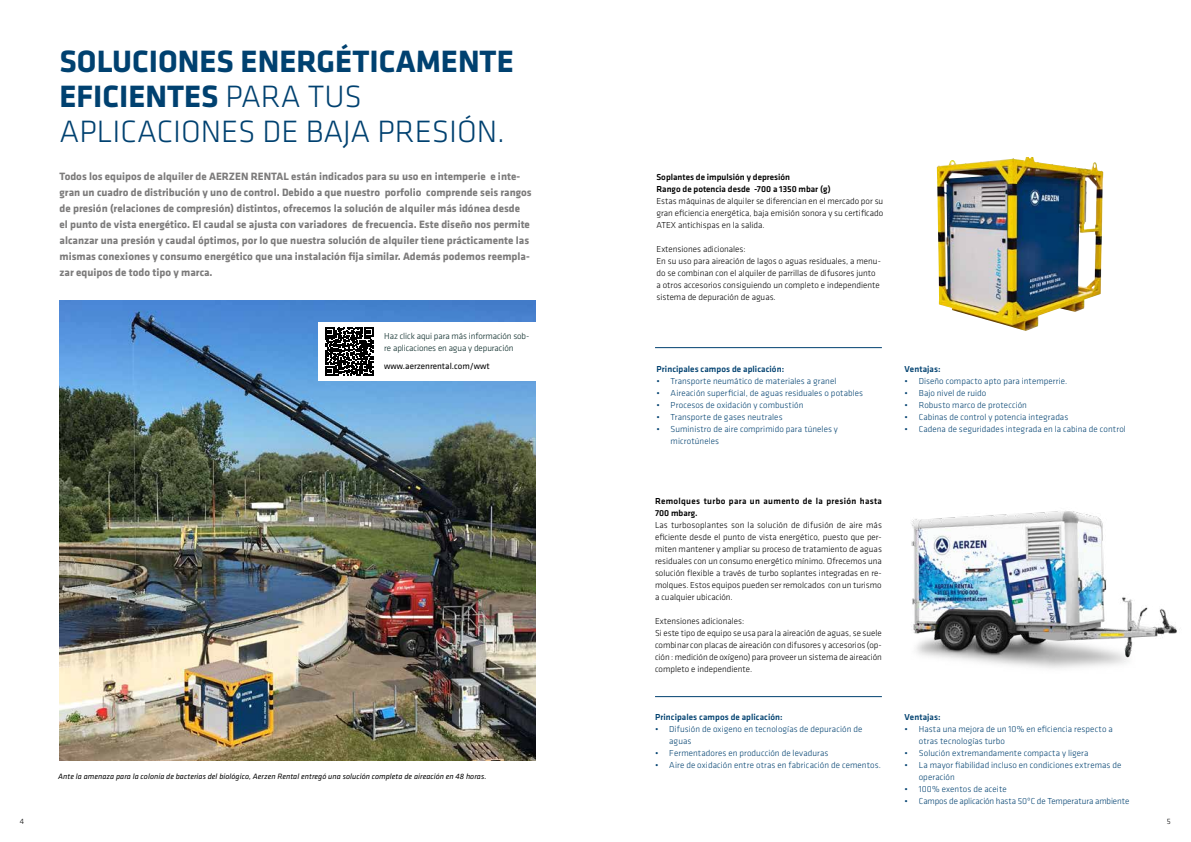
<style>
.page{position:relative;width:1191px;height:842px;background:#fff}
.page>*{position:absolute;margin:0;border:0;box-sizing:border-box;transform-origin:0 0}
.t1{font:700 32px/35px "Klavika";color:#004170}
.t2{font:700 11px/16px "Klavika";color:#7c7b7b}
.t3{font:300 9px/12px "Klavika";color:#000;text-align:justify}
.t4{font:300 9px/12px "Klavika";letter-spacing:.005em;color:#004170}
.t5{font:500 9px "Klavika";letter-spacing:.01em;color:#004170}
.t6{font:500 9px/12px "Klavika";color:#000}
.t7{font:300 9px/12px "Klavika";letter-spacing:-.01em;color:#002321}
.t8{font:500 9px/12px "Klavika";letter-spacing:.035em;color:#000}
.t9{font:300 9px "Klavika";letter-spacing:-.015em;color:#004170}
.t10{font:9px "Klavika";color:#000}
.t11{font:italic 8px "Klavika";letter-spacing:.005em;color:#000}
.t12{font:300 8px "Klavika";color:#000}
.s1{font-weight:300}
</style>
<div class="page">
<img style="left:60px;top:300px;width:476px;height:461px">
<img style="left:911px;top:511px;width:266px;height:158px">
<img style="left:936px;top:157px;width:167px;height:174px">
<hr style="left:655px;top:347px;width:227px;height:1px;background:#004170">
<hr style="left:655px;top:696px;width:227px;height:1px;background:#004170">
<div style="left:318px;top:322px;width:233px;height:59px;background:#fff"></div>
<svg style="left:325px;top:327px;width:48px;height:48px"></svg>
<h1 class="t1" style="left:60px;top:43px;width:456px">SOLUCIONES ENERGÉTICAMENTE<br>EFICIENTES <span class="s1">PARA TUS<br>APLICACIONES DE BAJA PRESIÓN.</span></h1>
<p class="t2" style="left:60px;top:168px;width:473px">Todos los equipos de alquiler de AERZEN RENTAL están indicados para su uso en intemperie e inte&shy;gran un cuadro de distribución y uno de control. Debido a que nuestro porfolio comprende seis rangos de presión (relaciones de compresión) distintos, ofrecemos la solución de alquiler más idónea desde<br>el punto de vista energético. El caudal se ajusta con variadores de frecuencia. Este diseño nos permite alcanzar una presión y caudal óptimos, por lo que nuestra solución de alquiler tiene prácticamente las mismas conexiones y consumo energético que una instalación fija similar. Además podemos reempla&shy;zar equipos de todo tipo y marca.</p>
<p class="t7" style="left:384px;top:330px;width:147px">Haz click aqui para más información sob&shy;re aplicaciones en agua y depuración</p>
<p class="t10" style="left:384px;top:360px;width:107px">www.aerzenrental.com/wwt</p>
<p class="t11" style="left:58px;top:771px;width:430px">Ante la amenaza para la colonia de bacterias del biológico, Aerzen Rental entregó una solución completa de aireación en 48 horas.</p>
<p class="t6" style="left:656px;top:171px;width:176px">Soplantes de impulsión y depresión<br>Rango de potencia desde -700 a 1350 mbar (g)</p>
<p class="t3" style="left:656px;top:195px;width:228px">Estas máquinas de alquiler se diferencian en el mercado por su gran eficiencia energética, baja emisión sonora y su certificado ATEX antichispas en la salida.</p>
<p class="t3" style="left:656px;top:243px;width:226px;text-align:left">Extensiones adicionales:<br>En su uso para aireación de lagos o aguas residuales, a menu&shy;do se combinan con el alquiler de parrillas de difusores junto a otros accesorios consiguiendo un completo e independiente sistema de depuración de aguas.</p>
<p class="t5" style="left:656px;top:363px;width:129px">Principales campos de aplicación:</p>
<p class="t4" style="left:656px;top:375px;width:181px">• Transporte neumático de materiales a granel</p>
<p class="t4" style="left:656px;top:387px;width:208px">• Aireación superficial, de aguas residuales o potables</p>
<p class="t4" style="left:656px;top:399px;width:148px">• Procesos de oxidación y combustión</p>
<p class="t4" style="left:656px;top:411px;width:128px">• Transporte de gases neutrales</p>
<p class="t4" style="left:670px;top:423px;width:169px;text-indent:-14px">• Suministro de aire comprimido para túneles y microtúneles</p>
<p class="t8" style="left:655px;top:495px;width:228px">Remolques turbo para un aumento de la presión hasta<br>700 mbarg.</p>
<p class="t3" style="left:655px;top:519px;width:228px">Las turbosoplantes son la solución de difusión de aire más eficiente desde el punto de vista energético, puesto que per&shy;miten mantener y ampliar su proceso de tratamiento de aguas residuales con un consumo energético mínimo. Ofrecemos una solución flexible a través de turbo soplantes integradas en re&shy;molques. Estos equipos pueden ser remolcados con un turismo a cualquier ubicación.</p>
<p class="t3" style="left:655px;top:615px;width:228px;text-align:left">Extensiones adicionales:<br>Si este tipo de equipo se usa para la aireación de aguas, se suele combinar con placas de aireación con difusores y accesorios (op&shy;ción : medición de oxígeno) para proveer un sistema de aireación completo e independiente.</p>
<p class="t5" style="left:655px;top:711px;width:129px">Principales campos de aplicación:</p>
<p class="t4" style="left:669px;top:723px;width:195px;text-indent:-14px">• Difusión de oxigeno en tecnologías de depuración de aguas</p>
<p class="t4" style="left:655px;top:747px;width:175px">• Fermentadores en producción de levaduras</p>
<p class="t4" style="left:655px;top:759px;width:227px">• Aire de oxidación entre otras en fabricación de cementos.</p>
<p class="t5" style="left:904px;top:363px;width:38px">Ventajas:</p>
<p class="t4" style="left:904px;top:375px;width:164px">• Diseño compacto apto para intemperrie.</p>
<p class="t4" style="left:904px;top:387px;width:83px">• Bajo nivel de ruido</p>
<p class="t4" style="left:904px;top:399px;width:124px">• Robusto marco de protección</p>
<p class="t4" style="left:904px;top:411px;width:165px">• Cabinas de control y potencia integradas</p>
<p class="t4" style="left:904px;top:423px;width:223px">• Cadena de seguridades integrada en la cabina de control</p>
<p class="t5" style="left:904px;top:711px;width:38px">Ventajas:</p>
<p class="t4" style="left:918px;top:723px;width:196px;text-indent:-14px">• Hasta una mejora de un 10% en eficiencia respecto a otras tecnologías turbo</p>
<p class="t4" style="left:904px;top:747px;width:185px">• Solución extremandamente compacta y ligera</p>
<p class="t4" style="left:918px;top:759px;width:204px;text-indent:-14px">• La mayor fiabilidad incluso en condiciones extremas de operación</p>
<p class="t4" style="left:904px;top:783px;width:104px">• 100% exentos de aceite</p>
<p class="t9" style="left:904px;top:796px;width:226px">• Campos de aplicación hasta 50ºC de Temperatura ambiente</p>
<p class="t12" style="left:20px;top:816px;width:6px">4</p>
<p class="t12" style="left:1166px;top:816px;width:5px">5</p>
</div>
